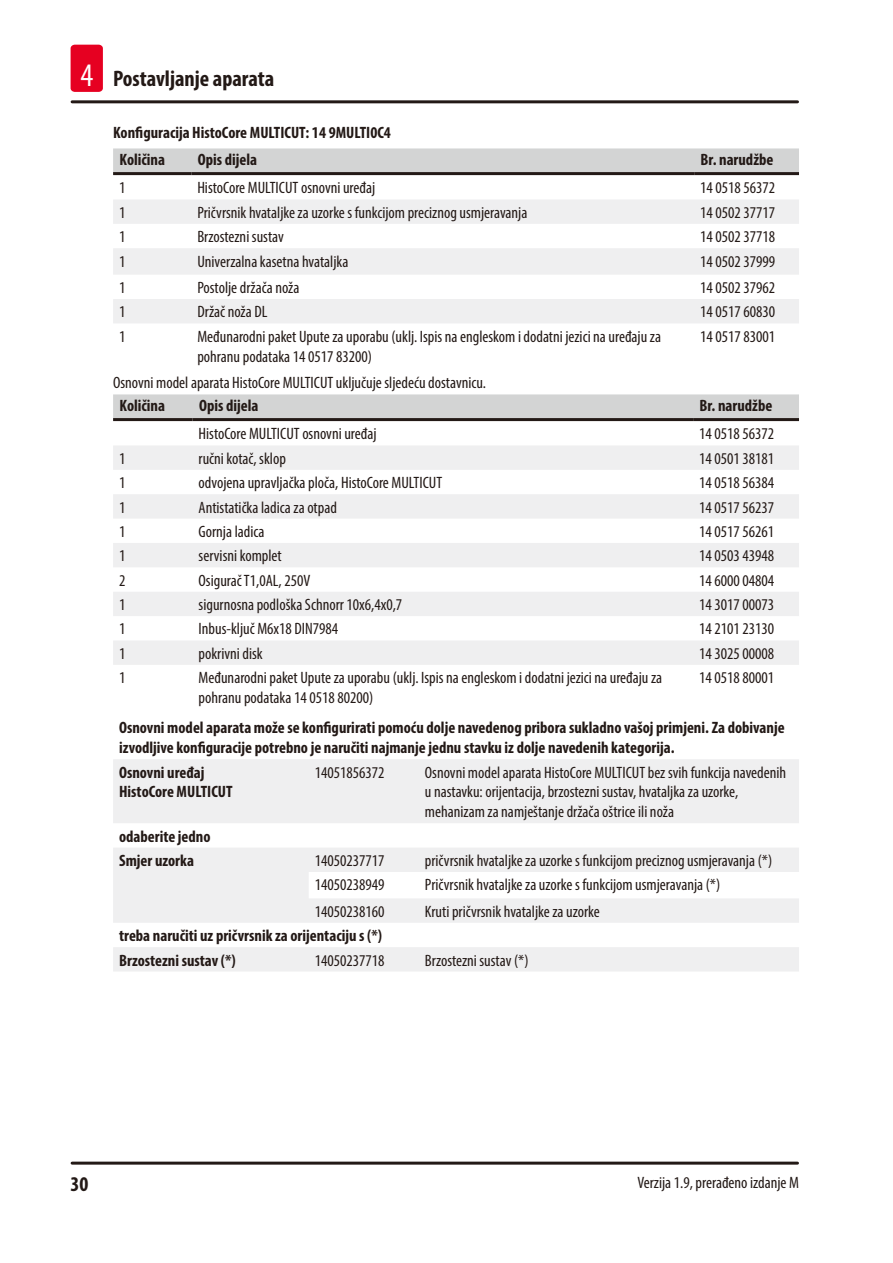
<style>
.page{position:relative;width:893px;height:1263px;background:#fff}
.page>*{position:absolute;margin:0;border:0;box-sizing:border-box;transform-origin:0 0}
.t1{font:700 condensed 22.5px "Myriad Pro";color:#231916}
.t2{font:700 condensed 21px "Myriad Pro";color:#231916}
.Table_text{font:condensed 16.5px/19.8px "Myriad Pro";color:#231916}
.Table_heading{font:700 condensed 16.5px/19.8px "Myriad Pro";color:#231916}
.Description_text{font:condensed 16.5px "Myriad Pro";color:#231916}
.Subheading{font:700 condensed 16.5px "Myriad Pro";color:#231916}
.s1{font-weight:400;font-size:33px;color:#fff}
</style>
<div class="page">
<hr style="left:72px;top:1161px;width:725px;height:3px;background:#231916">
<hr style="left:72px;top:100px;width:725px;height:3px;background:#231916">
<div style="left:71px;top:45px;width:32px;height:47px;background:#e60021;border-radius:4px"></div>
<div style="left:113px;top:148px;width:686px;height:24px;background:#d3d4d4"></div>
<svg style="left:113px;top:200px;width:686px;height:123px;fill:#efeff0"></svg>
<hr style="left:113px;top:172px;width:78px;height:3px;background:#231916">
<hr style="left:191px;top:172px;width:503px;height:3px;background:#231916">
<hr style="left:694px;top:172px;width:105px;height:3px;background:#231916">
<div style="left:113px;top:394px;width:686px;height:24px;background:#d3d4d4"></div>
<svg style="left:113px;top:446px;width:686px;height:219px;fill:#efeff0"></svg>
<hr style="left:113px;top:418px;width:80px;height:3px;background:#231916">
<hr style="left:193px;top:418px;width:500px;height:3px;background:#231916">
<hr style="left:693px;top:418px;width:106px;height:3px;background:#231916">
<svg style="left:113px;top:759px;width:686px;height:212px;fill:#efeff0"></svg>
<h1 class="t1" style="left:80px;top:65px;width:195px"><span class="s1">4</span> Postavljanje aparata</h1>
<p class="Subheading" style="left:113px;top:122px;width:279px">Konfiguracija HistoCore MULTICUT: 14 9MULTI0C4</p>
<p class="Table_heading" style="left:119px;top:149px;width:47px">Količina</p>
<p class="Table_heading" style="left:198px;top:149px;width:61px">Opis dijela</p>
<p class="Table_heading" style="left:701px;top:149px;width:74px">Br. narudžbe</p>
<p class="Table_text" style="left:119px;top:178px;width:8px">1</p>
<p class="Table_text" style="left:197px;top:178px;width:179px">HistoCore MULTICUT osnovni uređaj</p>
<p class="Table_text" style="left:700px;top:178px;width:77px">14 0518 56372</p>
<p class="Table_text" style="left:119px;top:202px;width:8px">1</p>
<p class="Table_text" style="left:197px;top:202px;width:332px">Pričvrsnik hvataljke za uzorke s funkcijom preciznog usmjeravanja</p>
<p class="Table_text" style="left:700px;top:202px;width:77px">14 0502 37717</p>
<p class="Table_text" style="left:119px;top:227px;width:8px">1</p>
<p class="Table_text" style="left:197px;top:227px;width:88px">Brzostezni sustav</p>
<p class="Table_text" style="left:700px;top:227px;width:77px">14 0502 37718</p>
<p class="Table_text" style="left:119px;top:251px;width:8px">1</p>
<p class="Table_text" style="left:197px;top:251px;width:153px">Univerzalna kasetna hvataljka</p>
<p class="Table_text" style="left:700px;top:251px;width:77px">14 0502 37999</p>
<p class="Table_text" style="left:119px;top:277px;width:8px">1</p>
<p class="Table_text" style="left:197px;top:277px;width:104px">Postolje držača noža</p>
<p class="Table_text" style="left:700px;top:277px;width:77px">14 0502 37962</p>
<p class="Table_text" style="left:119px;top:302px;width:8px">1</p>
<p class="Table_text" style="left:197px;top:302px;width:72px">Držač noža DL</p>
<p class="Table_text" style="left:700px;top:302px;width:77px">14 0517 60830</p>
<p class="Table_text" style="left:119px;top:326px;width:8px">1</p>
<p class="Table_text" style="left:197px;top:326px;width:465px">Međunarodni paket Upute za uporabu (uklj. Ispis na engleskom i dodatni jezici na uređaju za pohranu podataka 14 0517 83200)</p>
<p class="Table_text" style="left:700px;top:326px;width:77px">14 0517 83001</p>
<p class="Description_text" style="left:113px;top:373px;width:375px">Osnovni model aparata HistoCore MULTICUT uključuje sljedeću dostavnicu.</p>
<p class="Table_heading" style="left:119px;top:395px;width:47px">Količina</p>
<p class="Table_heading" style="left:199px;top:395px;width:61px">Opis dijela</p>
<p class="Table_heading" style="left:699px;top:395px;width:74px">Br. narudžbe</p>
<p class="Table_text" style="left:199px;top:424px;width:179px">HistoCore MULTICUT osnovni uređaj</p>
<p class="Table_text" style="left:699px;top:424px;width:77px">14 0518 56372</p>
<p class="Table_text" style="left:119px;top:448px;width:8px">1</p>
<p class="Table_text" style="left:199px;top:448px;width:89px">ručni kotač, sklop</p>
<p class="Table_text" style="left:699px;top:448px;width:77px">14 0501 38181</p>
<p class="Table_text" style="left:119px;top:473px;width:8px">1</p>
<p class="Table_text" style="left:199px;top:473px;width:245px">odvojena upravljačka ploča, HistoCore MULTICUT</p>
<p class="Table_text" style="left:699px;top:473px;width:77px">14 0518 56384</p>
<p class="Table_text" style="left:119px;top:497px;width:8px">1</p>
<p class="Table_text" style="left:199px;top:497px;width:140px">Antistatička ladica za otpad</p>
<p class="Table_text" style="left:699px;top:497px;width:77px">14 0517 56237</p>
<p class="Table_text" style="left:119px;top:521px;width:8px">1</p>
<p class="Table_text" style="left:199px;top:521px;width:67px">Gornja ladica</p>
<p class="Table_text" style="left:699px;top:521px;width:77px">14 0517 56261</p>
<p class="Table_text" style="left:119px;top:546px;width:8px">1</p>
<p class="Table_text" style="left:199px;top:546px;width:85px">servisni komplet</p>
<p class="Table_text" style="left:699px;top:546px;width:77px">14 0503 43948</p>
<p class="Table_text" style="left:119px;top:570px;width:8px">2</p>
<p class="Table_text" style="left:199px;top:570px;width:113px">Osigurač T1,0AL, 250V</p>
<p class="Table_text" style="left:699px;top:570px;width:77px">14 6000 04804</p>
<p class="Table_text" style="left:119px;top:594px;width:8px">1</p>
<p class="Table_text" style="left:199px;top:594px;width:205px">sigurnosna podloška Schnorr 10x6,4x0,7</p>
<p class="Table_text" style="left:699px;top:594px;width:77px">14 3017 00073</p>
<p class="Table_text" style="left:119px;top:619px;width:8px">1</p>
<p class="Table_text" style="left:199px;top:619px;width:141px">Inbus-ključ M6x18 DIN7984</p>
<p class="Table_text" style="left:699px;top:619px;width:77px">14 2101 23130</p>
<p class="Table_text" style="left:119px;top:643px;width:8px">1</p>
<p class="Table_text" style="left:199px;top:643px;width:66px">pokrivni disk</p>
<p class="Table_text" style="left:699px;top:643px;width:77px">14 3025 00008</p>
<p class="Table_text" style="left:119px;top:668px;width:8px">1</p>
<p class="Table_text" style="left:199px;top:668px;width:465px">Međunarodni paket Upute za uporabu (uklj. Ispis na engleskom i dodatni jezici na uređaju za pohranu podataka 14 0518 80200)</p>
<p class="Table_text" style="left:699px;top:668px;width:77px">14 0518 80001</p>
<p class="Table_heading" style="left:119px;top:718px;width:667px">Osnovni model aparata može se konfigurirati pomoću dolje navedenog pribora sukladno vašoj primjeni. Za dobivanje izvodljive konfiguracije potrebno je naručiti najmanje jednu stavku iz dolje navedenih kategorija.</p>
<p class="Table_heading" style="left:119px;top:762px;width:87px">Osnovni uređaj</p>
<p class="Table_heading" style="left:119px;top:782px;width:115px">HistoCore MULTICUT</p>
<p class="Table_text" style="left:315px;top:762px;width:71px">14051856372</p>
<p class="Table_text" style="left:425px;top:762px;width:363px">Osnovni model aparata HistoCore MULTICUT bez svih funkcija navedenih u nastavku: orijentacija, brzostezni sustav, hvataljka za uzorke, mehanizam za namještanje držača oštrice ili noža</p>
<p class="Table_heading" style="left:119px;top:826px;width:93px">odaberite jedno</p>
<p class="Table_heading" style="left:119px;top:850px;width:77px">Smjer uzorka</p>
<p class="Table_text" style="left:315px;top:850px;width:71px">14050237717</p>
<p class="Table_text" style="left:425px;top:850px;width:349px">pričvrsnik hvataljke za uzorke s funkcijom preciznog usmjeravanja (*)</p>
<p class="Table_text" style="left:315px;top:875px;width:71px">14050238949</p>
<p class="Table_text" style="left:425px;top:875px;width:297px">Pričvrsnik hvataljke za uzorke s funkcijom usmjeravanja (*)</p>
<p class="Table_text" style="left:315px;top:901px;width:71px">14050238160</p>
<p class="Table_text" style="left:425px;top:901px;width:176px">Kruti pričvrsnik hvataljke za uzorke</p>
<p class="Table_heading" style="left:119px;top:925px;width:264px">treba naručiti uz pričvrsnik za orijentaciju s (*)</p>
<p class="Table_heading" style="left:119px;top:950px;width:118px">Brzostezni sustav (*)</p>
<p class="Table_text" style="left:315px;top:950px;width:71px">14050237718</p>
<p class="Table_text" style="left:425px;top:950px;width:105px">Brzostezni sustav (*)</p>
<p class="t2" style="left:71px;top:1171px;width:19px">30</p>
<p class="Table_text" style="left:637px;top:1172px;width:163px">Verzija 1.9, prerađeno izdanje M</p>
</div>
